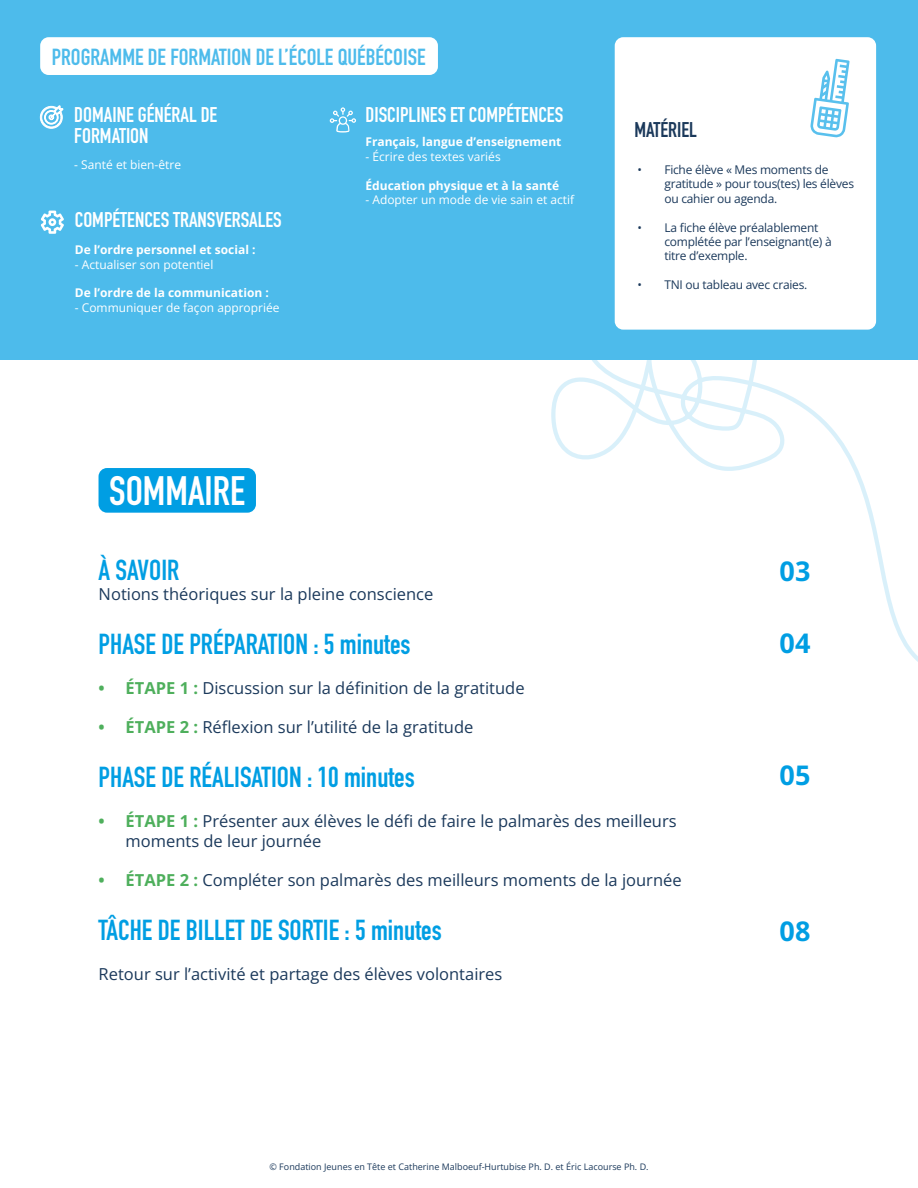
<style>
.page{position:relative;width:918px;height:1188px;background:#fff}
.page>*{position:absolute;margin:0;border:0;box-sizing:border-box;transform-origin:0 0}
.t1{font:700 40.5px "DIN Condensed";color:#fff}
.t2{font:700 28.5px "DIN Condensed";color:#009ee3}
.t3{font:700 27px "Open Sans";color:#009ee3}
.t4{font:700 22.95px "DIN Condensed";color:#4dbbeb}
.t5{font:700 21px/21px "DIN Condensed";color:#fff}
.t6{font:700 21px "DIN Condensed";color:#1b395b}
.t7{font:16.5px/19.8px "Open Sans";color:#1b395b}
.t8{font:12px/14.4px "Open Sans";letter-spacing:-.02em;color:#1b395b}
.t9{font:12px "Open Sans";color:#fff}
.t10{font:700 12px "Open Sans";color:#fff}
.t11{font:9px "Open Sans";color:#1b395b}
.s1{font-weight:700;color:#4eaf5c}
</style>
<div class="page">
<div style="left:99px;top:468px;width:157px;height:45px;background:#009ee3;border-radius:9px"></div>
<svg style="left:498px;top:359px;width:420px;height:303px"></svg>
<div style="left:0;top:0;width:918px;height:359px;background:#4dbbeb"></div>
<div style="left:615px;top:37px;width:261px;height:293px;background:#fff;border-radius:9px"></div>
<svg style="left:810px;top:59px;width:40px;height:79px"></svg>
<div style="left:40px;top:37px;width:398px;height:38px;background:#fff;border-radius:9px"></div>
<svg style="left:40px;top:105px;width:23px;height:24px"></svg>
<svg style="left:41px;top:211px;width:23px;height:23px"></svg>
<svg style="left:330px;top:107px;width:26px;height:26px"></svg>
<h3 class="t4" style="left:52px;top:42px;width:375px">PROGRAMME DE FORMATION DE L’ÉCOLE QUÉBÉCOISE</h3>
<p class="t5" style="left:74px;top:104px;width:145px">DOMAINE GÉNÉRAL DE<br>FORMATION</p>
<p class="t9" style="left:74px;top:157px;width:108px">- Santé et bien-être</p>
<p class="t5" style="left:75px;top:209px;width:209px">COMPÉTENCES TRANSVERSALES</p>
<p class="t10" style="left:75px;top:242px;width:182px">De l’ordre personnel et social :</p>
<p class="t9" style="left:75px;top:256px;width:140px">- Actualiser son potentiel</p>
<p class="t10" style="left:75px;top:285px;width:196px">De l’ordre de la communication :</p>
<p class="t9" style="left:75px;top:299px;width:206px">- Communiquer de façon appropriée</p>
<p class="t5" style="left:365px;top:104px;width:199px">DISCIPLINES ET COMPÉTENCES</p>
<p class="t10" style="left:365px;top:134px;width:198px">Français, langue d’enseignement</p>
<p class="t9" style="left:365px;top:148px;width:137px">- Écrire des textes variés</p>
<p class="t10" style="left:365px;top:177px;width:195px">Éducation physique et à la santé</p>
<p class="t9" style="left:365px;top:191px;width:210px">- Adopter un mode de vie sain et actif</p>
<p class="t6" style="left:634px;top:116px;width:64px">MATÉRIEL</p>
<p class="t8" style="left:664px;top:162px;width:191px;text-indent:-27px">• Fiche élève « Mes moments de gratitude » pour tous(tes) les élèves ou cahier ou agenda.</p>
<p class="t8" style="left:664px;top:220px;width:169px;text-indent:-27px">• La fiche élève préalablement complétée par l’enseignant(e) à titre d’exemple.</p>
<p class="t8" style="left:637px;top:277px;width:172px">• TNI ou tableau avec craies.</p>
<h1 class="t1" style="left:109px;top:464px;width:137px">SOMMAIRE</h1>
<h2 class="t2" style="left:99px;top:551px;width:82px">À SAVOIR</h2>
<p class="t7" style="left:99px;top:584px;width:336px">Notions théoriques sur la pleine conscience</p>
<h2 class="t2" style="left:99px;top:625px;width:313px">PHASE DE PRÉPARATION : 5 minutes</h2>
<p class="t7" style="left:99px;top:677px;width:427px"><span class="s1">• ÉTAPE 1 :</span> Discussion sur la définition de la gratitude</p>
<p class="t7" style="left:99px;top:717px;width:376px"><span class="s1">• ÉTAPE 2 :</span> Réflexion sur l’utilité de la gratitude</p>
<h2 class="t2" style="left:99px;top:758px;width:318px">PHASE DE RÉALISATION : 10 minutes</h2>
<p class="t7" style="left:126px;top:811px;width:553px;text-indent:-27px"><span class="s1">• ÉTAPE 1 :</span> Présenter aux élèves le défi de faire le palmarès des meilleurs moments de leur journée</p>
<p class="t7" style="left:99px;top:870px;width:585px"><span class="s1">• ÉTAPE 2 :</span> Compléter son palmarès des meilleurs moments de la journée</p>
<h2 class="t2" style="left:99px;top:911px;width:345px">TÂCHE DE BILLET DE SORTIE : 5 minutes</h2>
<p class="t7" style="left:99px;top:964px;width:405px">Retour sur l’activité et partage des élèves volontaires</p>
<p class="t11" style="left:270px;top:1161px;width:381px">© Fondation Jeunes en Tête et Catherine Malboeuf-Hurtubise Ph. D. et Éric Lacourse Ph. D.</p>
<h3 class="t3" style="left:780px;top:552px;width:32px">03</h3>
<h3 class="t3" style="left:780px;top:624px;width:32px">04</h3>
<h3 class="t3" style="left:780px;top:756px;width:32px">05</h3>
<h3 class="t3" style="left:780px;top:912px;width:32px">08</h3>
</div>
